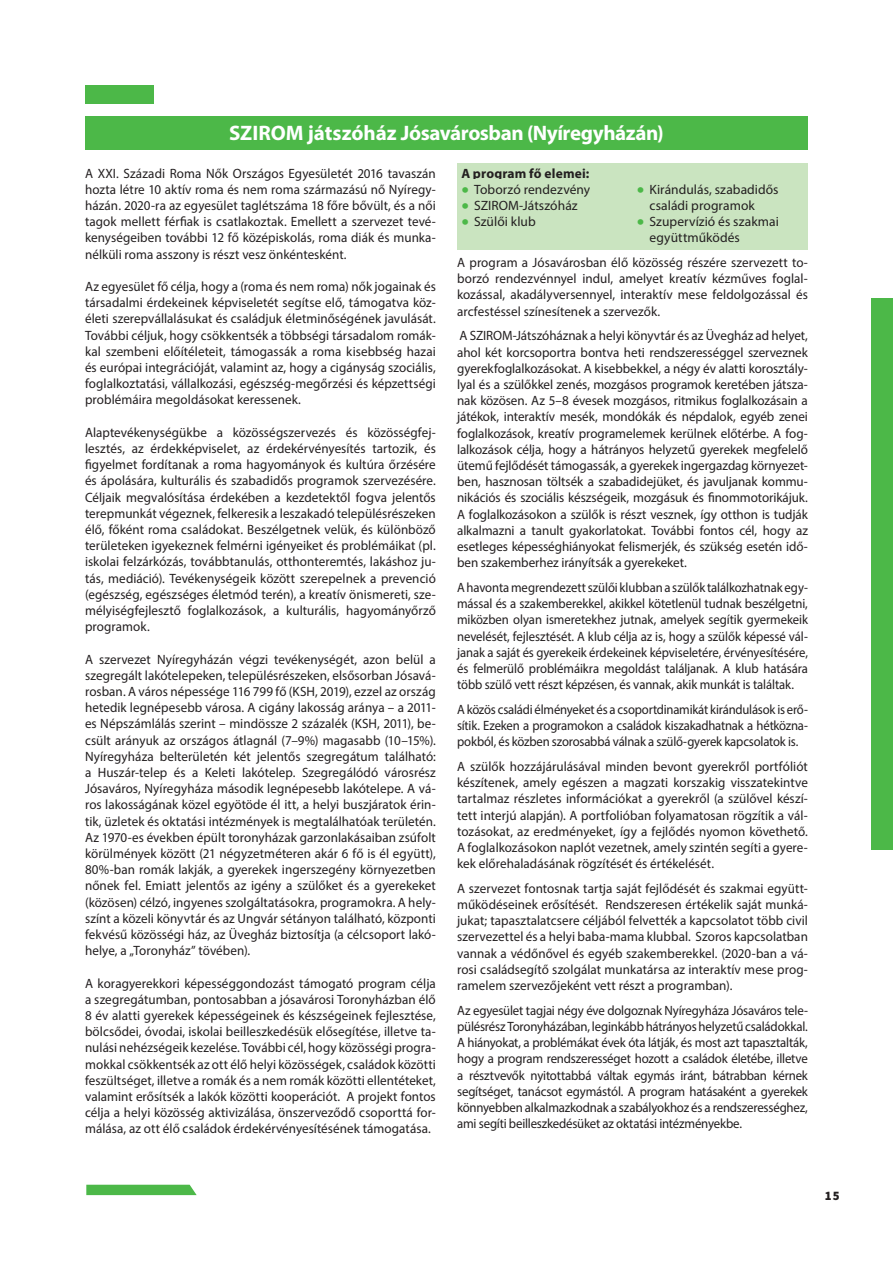
<style>
.page{position:relative;width:893px;height:1263px;background:#fff}
.page>*{position:absolute;margin:0;border:0;box-sizing:border-box;transform-origin:0 0}
.t1{font:700 21px "Myriad Pro";letter-spacing:-.02em;color:#fff}
.t2{font:13.5px/16.2px "Myriad Pro";color:#231f20;text-align:justify}
.t3{font:13.5px/16.2px "Myriad Pro";color:#231f20;text-align:justify;scale:.94 1}
.t4{font:13.5px/16.2px "Myriad Pro";color:#231f20;text-align:justify;scale:.95 1}
.t5{font:700 13.5px "Myriad Pro";letter-spacing:.01em;color:#231f20}
.t6{font:900 12.75px "Source Sans Pro";color:#231f20}
.s1{font-size:27px;color:#4cb848}
</style>
<div class="page">
<div style="left:872px;top:298px;width:21px;height:552px;background:#4cb848"></div>
<svg style="left:86px;top:1185px;width:111px;height:10px"></svg>
<div style="left:85px;top:85px;width:68px;height:19px;background:#4cb848"></div>
<div style="left:85px;top:116px;width:723px;height:34px;background:#4cb848"></div>
<div style="left:457px;top:163px;width:351px;height:22px;background:#cae4c0"></div>
<div style="left:457px;top:179px;width:175px;height:22px;background:#cae4c0"></div>
<div style="left:457px;top:196px;width:175px;height:22px;background:#cae4c0"></div>
<div style="left:457px;top:212px;width:175px;height:22px;background:#cae4c0"></div>
<div style="left:457px;top:228px;width:175px;height:22px;background:#cae4c0"></div>
<div style="left:632px;top:179px;width:176px;height:39px;background:#cae4c0"></div>
<div style="left:632px;top:212px;width:176px;height:38px;background:#cae4c0"></div>
<h1 class="t1" style="left:229px;top:119px;width:436px">SZIROM játszóház Jósavárosban (Nyíregyházán)</h1>
<p class="t2" style="left:85px;top:165px;width:352px">A XXI. Századi Roma Nők Országos Egyesületét 2016 tavaszán hozta létre 10 aktív roma és nem roma származású nő Nyíregy&shy;házán. 2020-ra az egyesület taglétszáma 18 főre bővült, és a női tagok mellett férfiak is csatlakoztak. Emellett a szervezet tevé&shy;kenységeiben további 12 fő középiskolás, roma diák és munka&shy;nélküli roma asszony is részt vesz önkéntesként.</p>
<p class="t2" style="left:85px;top:278px;width:352px">Az egyesület fő célja, hogy a (roma és nem roma) nők jogainak és társadalmi érdekeinek képviseletét segítse elő, támogatva köz&shy;életi szerepvállalásukat és családjuk életminőségének javulását.<br>További céljuk, hogy csökkentsék a többségi társadalom romák&shy;kal szembeni előítéleteit, támogassák a roma kisebbség hazai és európai integrációját, valamint az, hogy a cigányság szociális, foglalkoztatási, vállalkozási, egészség-megőrzési és képzettségi problémáira megoldásokat keressenek.</p>
<p class="t2" style="left:85px;top:424px;width:352px">Alaptevékenységükbe a közösségszervezés és közösségfej&shy;lesztés, az érdekképviselet, az érdekérvényesítés tartozik, és figyelmet fordítanak a roma hagyományok és kultúra őrzésére és ápolására, kulturális és szabadidős programok szervezésére.<br>Céljaik megvalósítása érdekében a kezdetektől fogva jelentős terepmunkát végeznek, felkeresik a leszakadó településrészeken élő, főként roma családokat. Beszélgetnek velük, és különböző területeken igyekeznek felmérni igényeiket és problémáikat (pl. iskolai felzárkózás, továbbtanulás, otthonteremtés, lakáshoz ju&shy;tás, mediáció). Tevékenységeik között szerepelnek a prevenció (egészség, egészséges életmód terén), a kreatív önismereti, sze&shy;mélyiségfejlesztő foglalkozások, a kulturális, hagyományőrző programok.</p>
<p class="t2" style="left:85px;top:651px;width:352px">A szervezet Nyíregyházán végzi tevékenységét, azon belül a szegregált lakótelepeken, településrészeken, elsősorban Jósavá&shy;rosban. A város népessége 116 799 fő (KSH, 2019), ezzel az ország hetedik legnépesebb városa. A cigány lakosság aránya – a 2011- es Népszámlálás szerint – mindössze 2 százalék (KSH, 2011), be&shy;csült arányuk az országos átlagnál (7–9%) magasabb (10–15%).<br>Nyíregyháza belterületén két jelentős szegregátum található: a Huszár-telep és a Keleti lakótelep. Szegregálódó városrész Jósaváros, Nyíregyháza második legnépesebb lakótelepe. A vá&shy;ros lakosságának közel egyötöde él itt, a helyi buszjáratok érin&shy;tik, üzletek és oktatási intézmények is megtalálhatóak területén.<br>Az 1970-es években épült toronyházak garzonlakásaiban zsúfolt körülmények között (21 négyzetméteren akár 6 fő is él együtt), 80%-ban romák lakják, a gyerekek ingerszegény környezetben nőnek fel. Emiatt jelentős az igény a szülőket és a gyerekeket (közösen) célzó, ingyenes szolgáltatásokra, programokra. A hely&shy;színt a közeli könyvtár és az Ungvár sétányon található, központi fekvésű közösségi ház, az Üvegház biztosítja (a célcsoport lakó&shy;helye, a „Toronyház” tövében).</p>
<p class="t2" style="left:85px;top:975px;width:352px">A koragyerekkori képességgondozást támogató program célja a szegregátumban, pontosabban a jósavárosi Toronyházban élő 8 év alatti gyerekek képességeinek és készségeinek fejlesztése, bölcsődei, óvodai, iskolai beilleszkedésük elősegítése, illetve ta&shy;nulási nehézségeik kezelése. További cél, hogy közösségi progra&shy;mokkal csökkentsék az ott élő helyi közösségek, családok közötti feszültséget, illetve a romák és a nem romák közötti ellentéteket, valamint erősítsék a lakók közötti kooperációt. A projekt fontos célja a helyi közösség aktivizálása, önszerveződő csoporttá for&shy;málása, az ott élő családok érdekérvényesítésének támogatása.</p>
<p class="t5" style="left:461px;top:164px;width:129px">A program fő elemei:</p>
<p class="t2" style="left:461px;top:181px;width:130px"><span class="s1">•</span> Toborzó rendezvény</p>
<p class="t2" style="left:461px;top:197px;width:118px"><span class="s1">•</span> SZIROM-Játszóház</p>
<p class="t2" style="left:461px;top:213px;width:76px"><span class="s1">•</span> Szülői klub</p>
<p class="t2" style="left:649px;top:181px;width:131px;text-indent:-13px"><span class="s1">•</span> Kirándulás, szabadidős családi programok</p>
<p class="t2" style="left:649px;top:213px;width:131px;text-indent:-13px"><span class="s1">•</span> Szupervízió és szakmai együttműködés</p>
<p class="t2" style="left:457px;top:254px;width:352px">A program a Jósavárosban élő közösség részére szervezett to&shy;borzó rendezvénnyel indul, amelyet kreatív kézműves foglal&shy;kozással, akadályversennyel, interaktív mese feldolgozással és arcfestéssel színesítenek a szervezők.</p>
<p class="t2" style="left:457px;top:327px;width:352px">A SZIROM-Játszóháznak a helyi könyvtár és az Üvegház ad helyet, ahol két korcsoportra bontva heti rendszerességgel szerveznek gyerekfoglalkozásokat. A kisebbekkel, a négy év alatti korosztál - lyal és a szülőkkel zenés, mozgásos programok keretében játsza&shy;nak közösen. Az 5–8 évesek mozgásos, ritmikus foglalkozásain a játékok, interaktív mesék, mondókák és népdalok, egyéb zenei foglalkozások, kreatív programelemek kerülnek előtérbe. A fog&shy;lalkozások célja, hogy a hátrányos helyzetű gyerekek megfelelő ütemű fejlődését támogassák, a gyerekek ingergazdag környezet&shy;ben, hasznosan töltsék a szabadidejüket, és javuljanak kommu&shy;nikációs és szociális készségeik, mozgásuk és finommotorikájuk.<br>A foglalkozásokon a szülők is részt vesznek, így otthon is tudják alkalmazni a tanult gyakorlatokat. További fontos cél, hogy az esetleges képességhiányokat felismerjék, és szükség esetén idő&shy;ben szakemberhez irányítsák a gyerekeket.</p>
<p class="t3" style="left:457px;top:579px;width:375px">A havonta megrendezett szülői klubban a szülők találkozhatnak egy&shy;mással és a szakemberekkel, akikkel kötetlenül tudnak beszélgetni, miközben olyan ismeretekhez jutnak, amelyek segítik gyermekeik nevelését, fejlesztését. A klub célja az is, hogy a szülők képessé vál&shy;janak a saját és gyerekeik érdekeinek képviseletére, érvényesítésére, és felmerülő problémáikra megoldást találjanak. A klub hatására több szülő vett részt képzésen, és vannak, akik munkát is találtak.</p>
<p class="t3" style="left:457px;top:701px;width:375px">A közös családi élményeket és a csoportdinamikát kirándulások is erő&shy;sítik. Ezeken a programokon a családok kiszakadhatnak a hétközna&shy;pokból, és közben szorosabbá válnak a szülő-gyerek kapcsolatok is.</p>
<p class="t2" style="left:457px;top:758px;width:352px">A szülők hozzájárulásával minden bevont gyerekről portfóliót készítenek, amely egészen a magzati korszakig visszatekintve tartalmaz részletes információkat a gyerekről (a szülővel készí&shy;tett interjú alapján). A portfolióban folyamatosan rögzítik a vál&shy;tozásokat, az eredményeket, így a fejlődés nyomon követhető.<br>A foglalkozásokon naplót vezetnek, amely szintén segíti a gyere&shy;kek előrehaladásának rögzítését és értékelését.</p>
<p class="t2" style="left:457px;top:880px;width:352px">A szervezet fontosnak tartja saját fejlődését és szakmai együtt&shy;működéseinek erősítését. Rendszeresen értékelik saját munká&shy;jukat; tapasztalatcsere céljából felvették a kapcsolatot több civil szervezettel és a helyi baba-mama klubbal. Szoros kapcsolatban vannak a védőnővel és egyéb szakemberekkel. (2020-ban a vá&shy;rosi családsegítő szolgálat munkatársa az interaktív mese prog&shy;ramelem szervezőjeként vett részt a programban).</p>
<p class="t4" style="left:457px;top:1002px;width:371px">Az egyesület tagjai négy éve dolgoznak Nyíregyháza Jósaváros tele&shy;pülésrész Toronyházában, leginkább hátrányos helyzetű családokkal.<br>A hiányokat, a problémákat évek óta látják, és most azt tapasztalták, hogy a program rendszerességet hozott a családok életébe, illetve a résztvevők nyitottabbá váltak egymás iránt, bátrabban kérnek segítséget, tanácsot egymástól. A program hatásaként a gyerekek könnyebben alkalmazkodnak a szabályokhoz és a rendszerességhez, ami segíti beilleszkedésüket az oktatási intézményekbe.</p>
<p class="t6" style="left:825px;top:1187px;width:16px">15</p>
</div>
